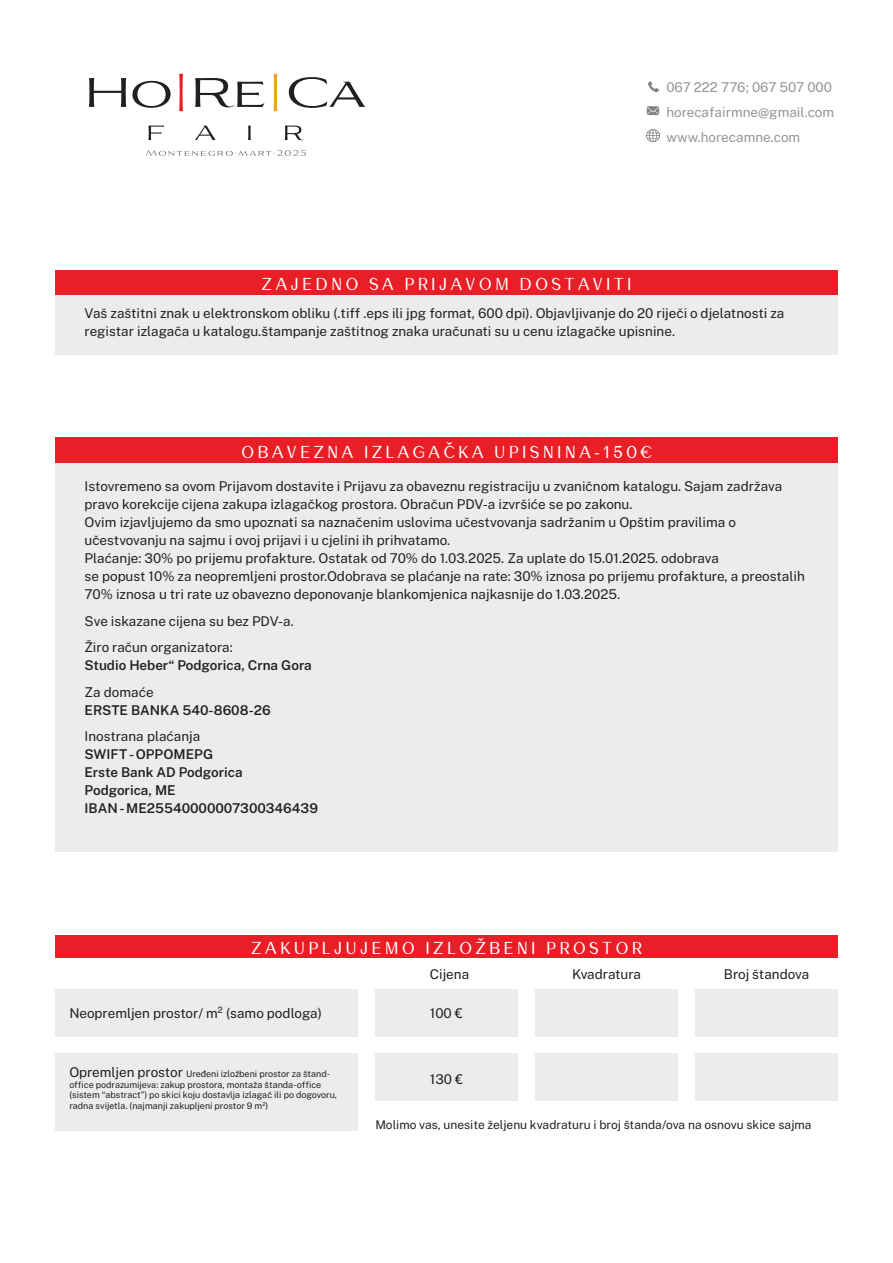
<style>
.page{position:relative;width:893px;height:1263px;background:#fff}
.page>*{position:absolute;margin:0;border:0;box-sizing:border-box;transform-origin:0 0}
.t1{font:16.5px "Rockley";letter-spacing:.2em;color:#fff}
.t2{font:13.5px/18px "Public Sans";color:#231f20}
.t3{font:600 13.5px/18px "Public Sans";color:#231f20}
.t4{font:13.5px/24.8px "Public Sans";color:#939598}
.t5{font:12px "Public Sans";color:#231f20}
.t6{font:9px/10.5px "Public Sans";color:#231f20}
.s1{font-size:13.5px}
</style>
<div class="page">
<svg style="left:146px;top:150px;width:160px;height:6px"></svg>
<svg style="left:149px;top:126px;width:15px;height:14px"></svg>
<svg style="left:195px;top:126px;width:21px;height:14px"></svg>
<svg style="left:248px;top:126px;width:3px;height:14px"></svg>
<svg style="left:285px;top:126px;width:20px;height:14px"></svg>
<svg style="left:89px;top:78px;width:37px;height:29px"></svg>
<svg style="left:132px;top:81px;width:39px;height:27px"></svg>
<svg style="left:195px;top:78px;width:69px;height:29px"></svg>
<svg style="left:289px;top:77px;width:76px;height:31px"></svg>
<svg style="left:179px;top:74px;width:4px;height:37px"></svg>
<svg style="left:274px;top:74px;width:3px;height:37px"></svg>
<svg style="left:648px;top:81px;width:11px;height:11px"></svg>
<svg style="left:647px;top:106px;width:12px;height:9px"></svg>
<svg style="left:647px;top:129px;width:12px;height:13px"></svg>
<div style="left:55px;top:437px;width:783px;height:26px;background:#e91f27"></div>
<div style="left:55px;top:935px;width:783px;height:23px;background:#e91f27"></div>
<div style="left:55px;top:463px;width:783px;height:389px;background:#ececee"></div>
<div style="left:55px;top:989px;width:302px;height:48px;background:#ececee"></div>
<div style="left:55px;top:1054px;width:302px;height:77px;background:#ececee"></div>
<div style="left:375px;top:989px;width:142px;height:48px;background:#ececee"></div>
<div style="left:375px;top:1054px;width:142px;height:47px;background:#ececee"></div>
<div style="left:535px;top:989px;width:143px;height:48px;background:#ececee"></div>
<div style="left:535px;top:1054px;width:143px;height:47px;background:#ececee"></div>
<div style="left:696px;top:989px;width:142px;height:48px;background:#ececee"></div>
<div style="left:696px;top:1054px;width:142px;height:47px;background:#ececee"></div>
<div style="left:55px;top:270px;width:783px;height:25px;background:#e91f27"></div>
<div style="left:55px;top:295px;width:783px;height:59px;background:#ececee"></div>
<p class="t4" style="left:666px;top:74px;width:169px">067 222 776; 067 507 000 horecafairmne@gmail.com www.horecamne.com</p>
<p class="t1" style="left:262px;top:275px;width:371px">ZAJEDNO SA PRIJAVOM DOSTAVITI</p>
<p class="t2" style="left:85px;top:304px;width:701px">Vaš zaštitni znak u elektronskom obliku (.tiff .eps ili jpg format, 600 dpi). Objavljivanje do 20 riječi o djelatnosti za registar izlagača u katalogu.štampanje zaštitnog znaka uračunati su u cenu izlagačke upisnine.</p>
<p class="t1" style="left:241px;top:442px;width:412px">OBAVEZNA IZLAGAČKA UPISNINA-150€</p>
<p class="t2" style="left:85px;top:477px;width:722px">Istovremeno sa ovom Prijavom dostavite i Prijavu za obaveznu registraciju u zvaničnom katalogu. Sajam zadržava pravo korekcije cijena zakupa izlagačkog prostora. Obračun PDV-a izvršiće se po zakonu.<br>Ovim izjavljujemo da smo upoznati sa naznačenim uslovima učestvovanja sadržanim u Opštim pravilima o učestvovanju na sajmu i ovoj prijavi i u cjelini ih prihvatamo.<br>Plaćanje: 30% po prijemu profakture. Ostatak od 70% do 1.03.2025. Za uplate do 15.01.2025. odobrava<br>se popust 10% za neopremljeni prostor.Odobrava se plaćanje na rate: 30% iznosa po prijemu profakture, a preostalih 70% iznosa u tri rate uz obavezno deponovanje blankomjenica najkasnije do 1.03.2025.</p>
<p class="t2" style="left:85px;top:607px;width:211px;line-height:26.5px">Sve iskazane cijena su bez PDV-a.<br>Žiro račun organizatora:</p>
<p class="t3" style="left:85px;top:655px;width:229px">Studio Heber“ Podgorica, Crna Gora</p>
<p class="t2" style="left:85px;top:682px;width:70px">Za domaće</p>
<p class="t3" style="left:85px;top:700px;width:188px">ERSTE BANKA 540-8608-26</p>
<p class="t2" style="left:85px;top:726px;width:117px">Inostrana plaćanja</p>
<p class="t3" style="left:85px;top:744px;width:235px">SWIFT - OPPOMEPG<br>Erste Bank AD Podgorica<br>Podgorica, ME<br>IBAN - ME25540000007300346439</p>
<p class="t1" style="left:251px;top:938px;width:392px">ZAKUPLJUJEMO IZLOŽBENI PROSTOR</p>
<p class="t2" style="left:69px;top:1003px;width:254px">Neopremljen prostor/ m² (samo podloga)</p>
<p class="t6" style="left:69px;top:1068px;width:269px"><span class="s1">Opremljen prostor</span> Uređeni izložbeni prostor za štand&shy;office podrazumijeva: zakup prostora, montaža štanda-office (sistem “abstract”) po skici koju dostavlja izlagač ili po dogovoru, radna svijetla. (najmanji zakupljeni prostor 9 m<sup>2</sup>)</p>
<p class="t2" style="left:430px;top:965px;width:41px">Cijena</p>
<p class="t2" style="left:572px;top:965px;width:71px">Kvadratura</p>
<p class="t2" style="left:724px;top:965px;width:87px">Broj štandova</p>
<p class="t2" style="left:430px;top:1003px;width:35px">100 €</p>
<p class="t2" style="left:430px;top:1069px;width:35px">130 €</p>
<p class="t5" style="left:375px;top:1116px;width:438px">Molimo vas, unesite željenu kvadraturu i broj štanda/ova na osnovu skice sajma</p>
</div>
